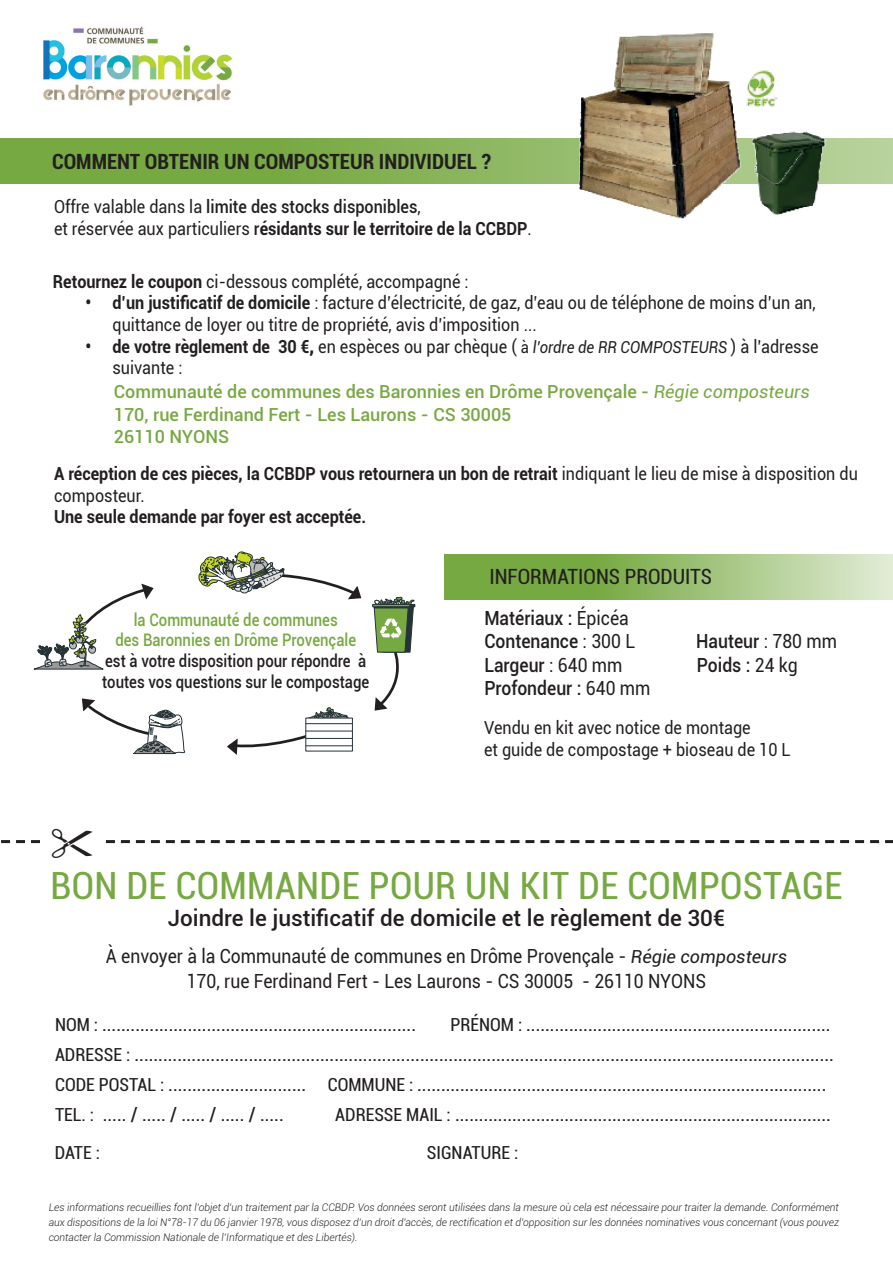
<style>
.page{position:relative;width:893px;height:1263px;background:#fff}
.page>*{position:absolute;margin:0;border:0;box-sizing:border-box;transform-origin:0 0}
.t1{font:condensed 37.5px "Roboto";letter-spacing:.01em;color:#77a942}
.t2{font:500 22.5px "Roboto";color:#231f20}
.t3{font:700 condensed 21px "Roboto";color:#231f20}
.t4{font:condensed 21px "Roboto";color:#231f20}
.t5{font:condensed 19.5px/30px "Roboto";color:#231f20}
.t6{font:19.5px/25.5px "Roboto";color:#231f20;text-align:center;scale:.9 1}
.t7{font:500 19.5px/23.4px "Roboto";color:#231f20;scale:.9 1}
.t8{font:18px/21.6px "Roboto";color:#231f20;scale:.9 1}
.t9{font:700 18px/21.6px "Roboto";color:#231f20;scale:.9 1}
.t10{font:500 18px/22.5px "Roboto";color:#77a942}
.t11{font:condensed 18px "Roboto";color:#231f20}
.t12{font:500 17.4px/20.9px "Roboto";color:#231f20;scale:.86 1}
.t13{font:500 17.4px/20.9px "Roboto";color:#77a942;text-align:center;scale:.86 1}
.t14{font:italic 300 10.5px/15px "Roboto";color:#231f20;text-align:justify}
.s1{font-weight:500}
.s2{font-weight:700}
.s3{font-weight:900}
.s4{font-size:16.5px}
.s5{font-style:italic;font-size:16.5px}
.s6{font-weight:400;font-style:italic}
.s7{font-weight:400}
.s8{font-style:italic;font-size:18px}
.s9{font-size:18px}
</style>
<div class="page">
<img style="left:43px;top:26px;width:190px;height:80px">
<svg style="left:0;top:138px;width:893px;height:46px;background:#84b154"></svg>
<img style="left:567px;top:33px;width:266px;height:186px">
<svg style="left:227px;top:730px;width:90px;height:25px"></svg>
<svg style="left:82px;top:698px;width:104px;height:57px"></svg>
<svg style="left:307px;top:708px;width:43px;height:10px"></svg>
<svg style="left:306px;top:718px;width:47px;height:33px"></svg>
<hr style="left:306px;top:723px;width:46px;height:1px;background:#263338">
<hr style="left:306px;top:731px;width:46px;height:1px;background:#263338">
<hr style="left:306px;top:738px;width:46px;height:1px;background:#263338">
<hr style="left:306px;top:745px;width:46px;height:1px;background:#263338">
<hr style="left:378px;top:604px;width:37px;height:3px;background:#263338">
<svg style="left:373px;top:597px;width:41px;height:114px"></svg>
<div style="left:374px;top:605px;width:34px;height:3px;border:1px solid #263338"></div>
<div style="left:372px;top:604px;width:38px;height:3px;background:#77a942;border:1px solid #263338"></div>
<svg style="left:198px;top:552px;width:164px;height:47px"></svg>
<svg style="left:34px;top:584px;width:120px;height:85px"></svg>
<svg style="left:444px;top:554px;width:449px;height:45px;background:#9abf73"></svg>
<svg style="left:1px;top:840px;width:892px;height:4px"></svg>
<p class="t3" style="left:52px;top:147px;width:440px">COMMENT OBTENIR UN COMPOSTEUR INDIVIDUEL ?</p>
<p class="t8" style="left:54px;top:195px;width:532px">Offre valable dans la <span class="s1">limite des stocks disponibles</span>,<br>et réservée aux particuliers <span class="s1">r</span><span class="s2">ésidants sur le territoire de la CCBDP</span>.</p>
<p class="t8" style="left:53px;top:270px;width:463px"><span class="s2">Retournez le coupon</span> ci-dessous complété, accompagné :</p>
<p class="t8" style="left:112px;top:291px;width:783px;text-indent:-27px"><span class="s2">• d’un justificatif de domicile</span> : facture d’électricité, de gaz, d’eau ou de téléphone de moins d’un an, quittance de loyer ou titre de propriété, avis d’imposition ...</p>
<p class="t8" style="left:112px;top:335px;width:786px;text-indent:-27px"><span class="s2">• de votre règlement de 30 €</span><span class="s3">,</span> en espèces ou par chèque ( <span class="s4">à</span> <span class="s5">l’ordre de RR COMPOSTEURS</span> ) à l’adresse suivante :</p>
<p class="t10" style="left:114px;top:380px;width:698px">Communauté de communes des Baronnies en Drôme Provençale - <span class="s6">Régie composteurs<br></span>170, rue Ferdinand Fert - Les Laurons - CS 30005<br>26110 NYONS</p>
<p class="t9" style="left:54px;top:462px;width:895px">A réception de ces pièces, la CCBDP vous retournera un bon de retrait <span class="s7">indiquant le lieu de mise à disposition du composteur.</span></p>
<p class="t9" style="left:54px;top:505px;width:348px">Une seule demande par foyer est acceptée.</p>
<p class="t13" style="left:115px;top:608px;width:281px">la Communauté de communes<br>des Baronnies en Drôme Provençale</p>
<p class="t12" style="left:102px;top:650px;width:312px">est à votre disposition pour répondre à toutes vos questions sur le compostage</p>
<p class="t4" style="left:489px;top:562px;width:224px">INFORMATIONS PRODUITS</p>
<p class="t7" style="left:484px;top:605px;width:169px">Matériaux : <span class="s7">Épicéa<br></span>Contenance <span class="s7">: 300 L</span></p>
<p class="t7" style="left:696px;top:629px;width:158px">Hauteur <span class="s7">: 780 mm</span></p>
<p class="t7" style="left:484px;top:652px;width:155px">Largeur <span class="s7">: 640 mm</span></p>
<p class="t7" style="left:697px;top:652px;width:114px">Poids : <span class="s7">24 kg</span></p>
<p class="t7" style="left:484px;top:676px;width:186px">Profondeur : <span class="s7">640 mm</span></p>
<p class="t8" style="left:484px;top:716px;width:342px">Vendu en kit avec notice de montage<br>et guide de compostage + bioseau de 10 L</p>
<h1 class="t1" style="left:51px;top:859px;width:793px">BON DE COMMANDE POUR UN KIT DE COMPOSTAGE</h1>
<p class="t2" style="left:168px;top:902px;width:559px">Joindre le justificatif de domicile et le règlement de 30€</p>
<p class="t6" style="left:106px;top:942px;width:758px">À envoyer à la Communauté de communes en Drôme Provençale - <span class="s8">Régie composteurs<br></span>170, rue Ferdinand Fert - Les Laurons - CS 30005 - 26110 NYONS</p>
<p class="t5" style="left:55px;top:1008px;width:780px;text-indent:395px"><span class="s9">PRÉNOM :</span> ................................................................<br><span class="s9">ADRESSE :</span> ...................................................................................................................................................<br><span class="s9">CODE POSTAL :</span> ............................. <span class="s9">COMMUNE :</span> ......................................................................................<br><span class="s9">TEL. :</span> ..... / ..... / ..... / ..... / .....</p>
<p class="t5" style="left:55px;top:1008px;width:363px"><span class="s9">NOM :</span> ..................................................................</p>
<p class="t5" style="left:335px;top:1098px;width:497px"><span class="s9">ADRESSE MAIL :</span> ...............................................................................</p>
<p class="t11" style="left:55px;top:1140px;width:47px">DATE :</p>
<p class="t11" style="left:427px;top:1140px;width:93px">SIGNATURE :</p>
<p class="t14" style="left:49px;top:1199px;width:792px">Les informations recueillies font l’objet d’un traitement par la CCBDP. Vos données seront utilisées dans la mesure où cela est nécessaire pour traiter la demande. Conformément aux dispositions de la loi N°78-17 du 06 janvier 1978, vous disposez d’un droit d’accès, de rectification et d’opposition sur les données nominatives vous concernant (vous pouvez contacter la Commission Nationale de l’Informatique et des Libertés).</p>
</div>
